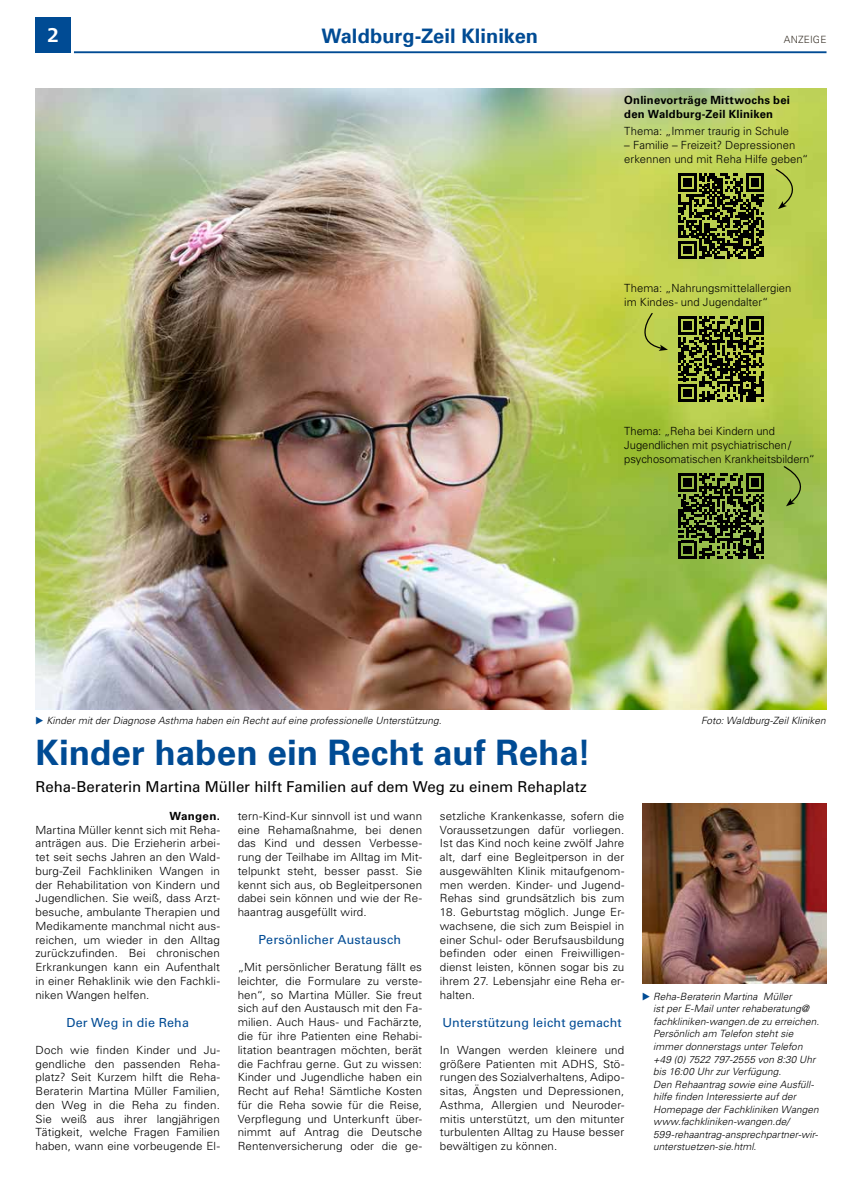
<style>
.page{position:relative;width:862px;height:1188px;background:#fff}
.page>*{position:absolute;margin:0;border:0;box-sizing:border-box;transform-origin:0 0}
.t1{font:700 35px "Univers LT Std";color:#004b94}
.t2{font:700 20px "Univers Com 65";letter-spacing:.005em;color:#004b94}
.t3{font:700 20px "Frutiger Neue LT Com";color:#fff}
.t4{font:15px "Univers LT Std";letter-spacing:-.005em;color:#000}
.t5{font:12.5px "Univers LT Std";letter-spacing:.015em;color:#004b94}
.t6{font:300 11.25px/13.8px "Univers LT Std";letter-spacing:.005em;color:#000;text-align:justify}
.t7{font:700 11.25px/13.8px "Univers LT Std";letter-spacing:.015em;color:#000}
.t8{font:italic 300 10px/12.5px "Univers LT Std";letter-spacing:.01em;color:#000}
.t9{font:300 10px "Univers LT Std";letter-spacing:.015em;color:#3b342b}
</style>
<div class="page">
<hr style="left:74px;top:51px;width:752px;height:2px;background:#004b94">
<div style="left:35px;top:18px;width:36px;height:35px;background:#004b94"></div>
<img style="left:35px;top:89px;width:791px;height:620px">
<img style="left:642px;top:803px;width:184px;height:180px">
<svg style="left:678px;top:173px;width:85px;height:86px;background:#48501f"></svg>
<svg style="left:774px;top:168px;width:32px;height:41px"></svg>
<svg style="left:678px;top:316px;width:85px;height:86px;background:#4d5520"></svg>
<svg style="left:630px;top:312px;width:37px;height:39px"></svg>
<svg style="left:678px;top:473px;width:85px;height:85px;background:#3f4e20"></svg>
<svg style="left:782px;top:465px;width:32px;height:41px"></svg>
<h2 class="t3" style="left:47px;top:23px;width:13px">2</h2>
<h2 class="t2" style="left:321px;top:24px;width:218px">Waldburg-Zeil Kliniken</h2>
<p class="t9" style="left:783px;top:33px;width:44px">ANZEIGE</p>
<p class="t7" style="left:624px;top:94px;width:167px">Onlinevorträge Mittwochs bei den Waldburg-Zeil Kliniken</p>
<p class="t6" style="left:624px;top:124px;width:166px">Thema: „Immer traurig in Schule</p>
<p class="t6" style="left:624px;top:138px;width:186px">– Familie – Freizeit? Depressionen erkennen und mit Reha Hilfe geben“</p>
<p class="t6" style="left:624px;top:281px;width:169px">Thema: „Nahrungsmittelallergien im Kindes- und Jugendalter“</p>
<p class="t6" style="left:624px;top:424px;width:192px;text-align:left">Thema: „Reha bei Kindern und<br>Jugendlichen mit psychiatrischen/ psychosomatischen Krankheitsbildern“</p>
<p class="t8" style="left:47px;top:714px;width:396px">Kinder mit der Diagnose Asthma haben ein Recht auf eine professionelle Unterstützung.</p>
<p class="t8" style="left:700px;top:714px;width:126px">Foto: Waldburg-Zeil Kliniken</p>
<h1 class="t1" style="left:35px;top:732px;width:557px">Kinder haben ein Recht auf Reha!</h1>
<h3 class="t4" style="left:35px;top:777px;width:552px">Reha-Beraterin Martina Müller hilft Familien auf dem Weg zu einem Rehaplatz</h3>
<p class="t6" style="left:237px;top:808px;width:186px">tern-Kind-Kur sinnvoll ist und wann eine Rehamaßnahme, bei denen das Kind und dessen Verbesse&shy;rung der Teilhabe im Alltag im Mit&shy;telpunkt steht, besser passt. Sie kennt sich aus, ob Begleitpersonen dabei sein können und wie der Re&shy;haantrag ausgefüllt wird.</p>
<p class="t5" style="left:258px;top:931px;width:144px">Persönlicher Austausch</p>
<p class="t6" style="left:237px;top:960px;width:186px">„Mit persönlicher Beratung fällt es leichter, die Formulare zu verste&shy;hen“, so Martina Müller. Sie freut sich auf den Austausch mit den Fa&shy;milien. Auch Haus- und Fachärzte, die für ihre Patienten eine Rehabi&shy;litation beantragen möchten, berät die Fachfrau gerne. Gut zu wissen:<br>Kinder und Jugendliche haben ein Recht auf Reha! Sämtliche Kosten für die Reha sowie für die Reise, Verpflegung und Unterkunft über&shy;nimmt auf Antrag die Deutsche Rentenversicherung oder die ge-</p>
<p class="t6" style="left:439px;top:808px;width:186px">setzliche Krankenkasse, sofern die Voraussetzungen dafür vorliegen.<br>Ist das Kind noch keine zwölf Jahre alt, darf eine Begleitperson in der ausgewählten Klinik mitaufgenom&shy;men werden. Kinder- und Jugend-Rehas sind grundsätzlich bis zum</p>
<p class="t6" style="left:439px;top:905px;width:186px">18. Geburtstag möglich. Junge Er&shy;wachsene, die sich zum Beispiel in einer Schul- oder Berufsausbildung befinden oder einen Freiwilligen&shy;dienst leisten, können sogar bis zu ihrem 27. Lebensjahr eine Reha er&shy;halten.</p>
<p class="t5" style="left:442px;top:1014px;width:180px">Unterstützung leicht gemacht</p>
<p class="t6" style="left:439px;top:1042px;width:186px">In Wangen werden kleinere und größere Patienten mit ADHS, Stö&shy;rungen des Sozialverhaltens, Adipo&shy;sitas, Ängsten und Depressionen, Asthma, Allergien und Neuroder&shy;mitis unterstützt, um den mitunter turbulenten Alltag zu Hause besser bewältigen zu können.</p>
<p class="t7" style="left:169px;top:808px;width:52px">Wangen.</p>
<p class="t6" style="left:35px;top:822px;width:186px">Martina Müller kennt sich mit Reha&shy;anträgen aus. Die Erzieherin arbei&shy;tet seit sechs Jahren an den Wald&shy;burg-Zeil Fachkliniken Wangen in der Rehabilitation von Kindern und Jugendlichen. Sie weiß, dass Arzt&shy;besuche, ambulante Therapien und Medikamente manchmal nicht aus&shy;reichen, um wieder in den Alltag zurückzufinden. Bei chronischen Erkrankungen kann ein Aufenthalt in einer Rehaklinik wie den Fachkli&shy;niken Wangen helfen.</p>
<p class="t5" style="left:66px;top:1014px;width:124px">Der Weg in die Reha</p>
<p class="t6" style="left:35px;top:1042px;width:186px">Doch wie finden Kinder und Ju&shy;gendliche den passenden Reha&shy;platz? Seit Kurzem hilft die Reha-Beraterin Martina Müller Familien, den Weg in die Reha zu finden.<br>Sie weiß aus ihrer langjährigen Tätigkeit, welche Fragen Familien haben, wann eine vorbeugende El-</p>
<p class="t8" style="left:652px;top:989px;width:167px">Reha-Beraterin Martina Müller<br>ist per E-Mail unter rehaberatung@ fachkliniken-wangen.de zu erreichen.<br>Persönlich am Telefon steht sie immer donnerstags unter Telefon +49 (0) 7522 797-2555 von 8:30 Uhr bis 16:00 Uhr zur Verfügung.<br>Den Rehaantrag sowie eine Ausfüll&shy;hilfe finden Interessierte auf der Homepage der Fachkliniken Wangen www.fachkliniken-wangen.de/ 599-rehaantrag-ansprechpartner-wir&shy;unterstuetzen-sie.html.</p>
</div>
